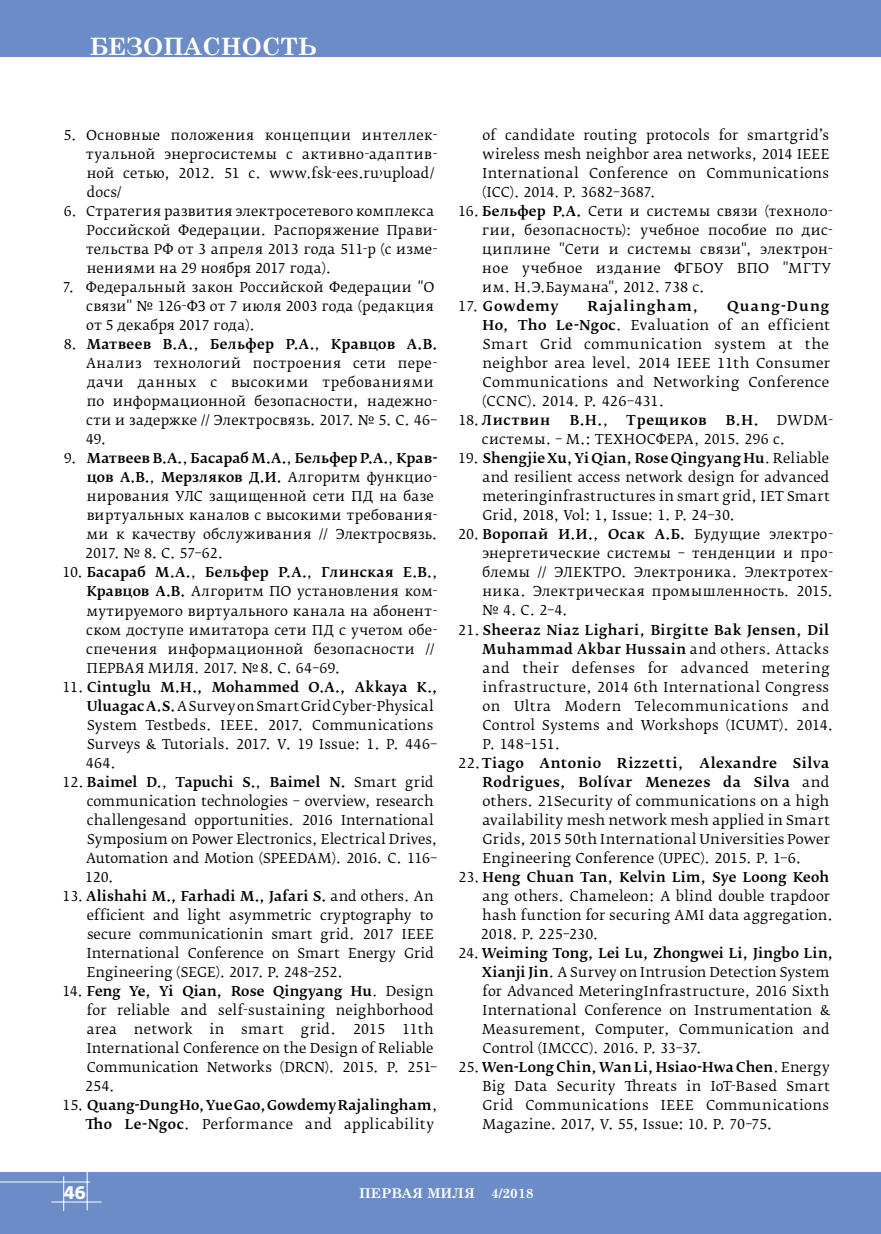
<style>
.page{position:relative;width:881px;height:1234px;background:#fff}
.page>*{position:absolute;margin:0;border:0;box-sizing:border-box;transform-origin:0 0}
.t1{font:700 24px "Century Schoolbook";color:#fff}
.t2{font:700 18px "Fedra Sans Pro";color:#fff}
.t3{font:13.5px/19px "Fedra Serif B Pro";letter-spacing:.02em;color:#000}
.t4{font:500 13.5px "Fedra Serif B Pro";letter-spacing:.03em;color:#000}
.t5{font:500 13.5px/19px "Fedra Serif B Pro";letter-spacing:.01em;color:#000;text-align:right}
.t6{font:13.5px "Fedra Serif B Pro";letter-spacing:.04em;color:#000}
.t7{font:13.5px "Fedra Serif B Pro";letter-spacing:.045em;color:#000}
.t8{font:13.5px "Fedra Serif B Pro";letter-spacing:.05em;color:#000}
.t9{font:13.5px "Fedra Serif B Pro";color:#000}
.t10{font:700 13.5px "Century Schoolbook";color:#fff}
.t11{font:500 13.5px "Fedra Serif B Pro";letter-spacing:.085em;color:#000}
.t12{font:500 13.5px "Fedra Serif B Pro";letter-spacing:.065em;color:#000}
.t13{font:500 13.5px "Fedra Serif B Pro";letter-spacing:.055em;color:#000}
.t14{font:500 13.5px "Fedra Serif B Pro";letter-spacing:.05em;color:#000}
.s1{font-weight:500}
.s2{font-weight:400}
</style>
<div class="page">
<div style="left:0;top:0;width:880px;height:57px;background:#6c8cc7"></div>
<div style="left:0;top:1172px;width:880px;height:61px;background:#6c8cc7"></div>
<hr style="left:51px;top:1201px;width:50px;height:1px;background:#fff">
<hr style="left:87px;top:1171px;width:1px;height:39px;background:#fff">
<hr style="left:63px;top:1175px;width:1px;height:35px;background:#fff">
<hr style="left:0;top:1181px;width:90px;height:1px;background:#fff">
<h1 class="t1" style="left:89px;top:28px;width:229px">Безопасность</h1>
<p class="t3" style="left:86px;top:125px;width:352px;text-indent:-23px">5. Основные положения концепции интеллек&shy;туальной энергосистемы с активно-адаптив&shy;ной сетью, 2012. 51 c. www.fsk-ees.ru›upload/ docs/</p>
<p class="t3" style="left:86px;top:201px;width:352px;text-indent:-22px">6. Стратегия развития электросетевого комплекса Российской Федерации. Распоряжение Прави&shy;тельства РФ от 3 апреля 2013 года 511-р (с изме&shy;нениями на 29 ноября 2017 года).</p>
<p class="t3" style="left:86px;top:277px;width:349px;text-align:justify;text-indent:-24px">7. Федеральный закон Российской Федерации "О связи" № 126-ФЗ от 7 июля 2003 года (редакция от 5 декабря 2017 года).</p>
<p class="t3" style="left:86px;top:334px;width:353px;text-indent:-22px">8. <span class="s1">Матвеев В.А.</span>, <span class="s1">Бельфер Р.А.</span>, <span class="s1">Кравцов А.В.<br></span>Анализ технологий построения сети пере&shy;дачи данных с высокими требованиями по информационной безопасности, надежно&shy;сти и задержке // Электросвязь. 2017. № 5. С. 46– 49.</p>
<p class="t3" style="left:85px;top:449px;width:354px;text-indent:-21px">9. <span class="s1">Матвеев В.А.</span>, <span class="s1">Басараб М.А.</span>, <span class="s1">Бельфер Р.А.</span>, <span class="s1">Крав&shy;цов А.В.</span>, <span class="s1">Мерзляков Д.И.</span> Алгоритм функцио&shy;нирования УЛС защищенной сети ПД на базе виртуальных каналов с высокими требования&shy;ми к качеству обслуживания // Электросвязь.<br>2017. № 8. С. 57–62.</p>
<p class="t3" style="left:86px;top:563px;width:353px;text-indent:-24px">10. <span class="s1">Басараб М.А.</span>, <span class="s1">Бельфер Р.А.</span>, <span class="s1">Глинская Е.В.</span>, <span class="s1">Кравцов А.В.</span> Алгоритм ПО установления ком&shy;мутируемого виртуального канала на абонент&shy;ском доступе имитатора сети ПД с учетом обе&shy;спечения информационной безопасности // ПЕРВАЯ МИЛЯ. 2017. №8. С. 64–69.</p>
<p class="t3" style="left:86px;top:677px;width:353px;text-indent:-23px">11. <span class="s1">Cintuglu M.H., Mohammed O.A., Akkaya K., Uluagac A.S.</span> A Survey on Smart Grid Cyber-Physical System Testbeds. IEEE. 2017. Communications Surveys &amp; Tutorials. 2017. V. 19 Issue: 1. P. 446– 464.</p>
<p class="t3" style="left:85px;top:772px;width:354px;text-indent:-23px">12. <span class="s1">Baimel D.</span>, <span class="s1">Tapuchi S.</span>, <span class="s1">Baimel N.</span> Smart grid communication technologies – overview, research challengesand opportunities. 2016 International Symposium on Power Electronics, Electrical Drives, Automation and Motion (SPEEDAM). 2016. C. 116– 120.</p>
<p class="t3" style="left:87px;top:886px;width:348px;text-align:justify;text-indent:-24px">13. <span class="s1">Alishahi M., Farhadi M., Jafari S.</span> and others. An efficient and light asymmetric cryptography to secure communicationin smart grid. 2017 IEEE International Conference on Smart Energy Grid Engineering (SEGE). 2017. P. 248–252.</p>
<p class="t3" style="left:85px;top:981px;width:353px;text-indent:-23px">14. <span class="s1">Feng Ye, Yi Qian, Rose Qingyang Hu</span>. Design for reliable and self-sustaining neighborhood area network in smart grid. 2015 11th International Conference on the Design of Reliable Communication Networks (DRCN). 2015. P. 251– 254.</p>
<p class="t5" style="left:63px;top:1095px;width:376px"><span class="s2">15.</span> Quang-Dung Ho, Yue Gao, Gowdemy Rajalingham<span class="s2">,<br></span>Tho Le-Ngoc<span class="s2">. Performance and applicability</span></p>
<p class="t3" style="left:482px;top:125px;width:349px;text-align:justify">of candidate routing protocols for smartgrid’s wireless mesh neighbor area networks, 2014 IEEE International Conference on Communications (ICC). 2014. P. 3682–3687.</p>
<p class="t3" style="left:482px;top:201px;width:352px;text-indent:-24px">16. <span class="s1">Бельфер Р.А.</span> Сети и системы связи (техноло&shy;гии, безопасность): учебное пособие по дис&shy;циплине "Сети и системы связи", электрон&shy;ное учебное издание ФГБОУ ВПО "МГТУ им. Н.Э.Баумана", 2012. 738 c.</p>
<p class="t12" style="left:458px;top:298px;width:102px"><span class="s2">17.</span> Gowdemy</p>
<p class="t11" style="left:587px;top:298px;width:112px">Rajalingham,</p>
<p class="t3" style="left:482px;top:296px;width:349px;text-align:justify;text-indent:245px"><span class="s1">Quang-Dung Ho, Tho Le-Ngoc</span>. Evaluation of an efficient Smart Grid communication system at the neighbor area level. 2014 IEEE 11th Consumer Communications and Networking Conference (CCNC). 2014. P. 426–431.</p>
<p class="t13" style="left:458px;top:412px;width:93px"><span class="s2">18.</span> Листвин</p>
<p class="t4" style="left:569px;top:412px;width:40px">В.Н.<span class="s2">,</span></p>
<p class="t14" style="left:626px;top:412px;width:81px">Трещиков</p>
<p class="t4" style="left:725px;top:412px;width:34px">В.Н.</p>
<p class="t3" style="left:776px;top:411px;width:58px">DWDM-</p>
<p class="t3" style="left:481px;top:430px;width:133px">системы. – М.: Техносфера</p>
<p class="t3" style="left:693px;top:430px;width:93px">, 2015. 296 c.</p>
<p class="t3" style="left:482px;top:449px;width:349px;text-align:justify;text-indent:-24px">19. <span class="s1">Shengjie Xu, Yi Qian, Rose Qingyang Hu</span>. Reliable and resilient access network design for advanced meteringinfrastructures in smart grid, IET Smart Grid, 2018, Vol: 1, Issue: 1. P. 24–30.</p>
<p class="t3" style="left:482px;top:525px;width:352px;text-align:justify;text-indent:-24px">20. <span class="s1">Воропай И.И.</span>, <span class="s1">Осак А.Б.</span> Будущие электро&shy;энергетические системы – тенденции и про&shy;блемы // ЭЛЕКТРО. Электроника. Электротех&shy;ника. Электрическая промышленность. 2015. № 4. С. 2–4.</p>
<p class="t4" style="left:458px;top:621px;width:372px"><span class="s2">21.</span> Sheeraz Niaz Lighari, Birgitte Bak Jensen, Dil</p>
<p class="t4" style="left:482px;top:640px;width:348px">Muhammad Akbar Hussain <span class="s2">and others. Attacks</span></p>
<p class="t7" style="left:482px;top:659px;width:348px">and their defenses for advanced metering</p>
<p class="t6" style="left:482px;top:678px;width:348px">infrastructure, 2014 6th International Congress</p>
<p class="t8" style="left:482px;top:697px;width:348px">on Ultra Modern Telecommunications and</p>
<p class="t3" style="left:482px;top:715px;width:352px">Control Systems and Workshops (ICUMT). 2014.</p>
<p class="t3" style="left:482px;top:734px;width:79px">P. 148–151.</p>
<p class="t4" style="left:458px;top:754px;width:372px"><span class="s2">22.</span>Tiago Antonio Rizzetti, Alexandre Silva</p>
<p class="t4" style="left:482px;top:773px;width:348px">Rodrigues, Bolívar Menezes da Silva <span class="s2">and</span></p>
<p class="t3" style="left:482px;top:791px;width:348px">others. 21Security of communications on a high</p>
<p class="t3" style="left:482px;top:810px;width:349px">availability mesh network mesh applied in Smart</p>
<p class="t3" style="left:482px;top:829px;width:349px">Grids, 2015 50th International Universities Power</p>
<p class="t3" style="left:482px;top:848px;width:320px">Engineering Conference (UPEC). 2015. P. 1–6.</p>
<p class="t3" style="left:480px;top:867px;width:354px;text-indent:-23px">23. <span class="s1">Heng Chuan Tan, Kelvin Lim, Sye Loong Keoh </span>ang others. Chameleon: A blind double trapdoor hash function for securing AMI data aggregation.<br>2018. P. 225–230.</p>
<p class="t4" style="left:458px;top:944px;width:376px"><span class="s2">24.</span> Weiming Tong, Lei Lu, Zhongwei Li, Jingbo Lin,</p>
<p class="t3" style="left:482px;top:962px;width:349px"><span class="s1">Xianji Jin</span>. A Survey on Intrusion Detection System</p>
<p class="t3" style="left:482px;top:981px;width:348px">for Advanced MeteringInfrastructure, 2016 Sixth</p>
<p class="t3" style="left:482px;top:1000px;width:348px">International Conference on Instrumentation &amp;</p>
<p class="t3" style="left:482px;top:1019px;width:348px">Measurement, Computer, Communication and</p>
<p class="t9" style="left:482px;top:1039px;width:220px">Control (IMCCC). 2016. P. 33–37.</p>
<p class="t4" style="left:458px;top:1058px;width:373px"><span class="s2">25.</span>Wen-Long Chin, Wan Li, Hsiao-Hwa Chen<span class="s2">. Energy</span></p>
<p class="t3" style="left:482px;top:1076px;width:349px">Big Data Security Threats in IoT-Based Smart</p>
<p class="t3" style="left:482px;top:1095px;width:348px">Grid Communications IEEE Communications</p>
<p class="t3" style="left:482px;top:1114px;width:291px">Magazine. 2017, V. 55, Issue: 10. P. 70–75.</p>
<h2 class="t2" style="left:64px;top:1180px;width:24px">46</h2>
<p class="t10" style="left:359px;top:1181px;width:176px">ПЕРВАЯ МИЛЯ 4/2018</p>
</div>
